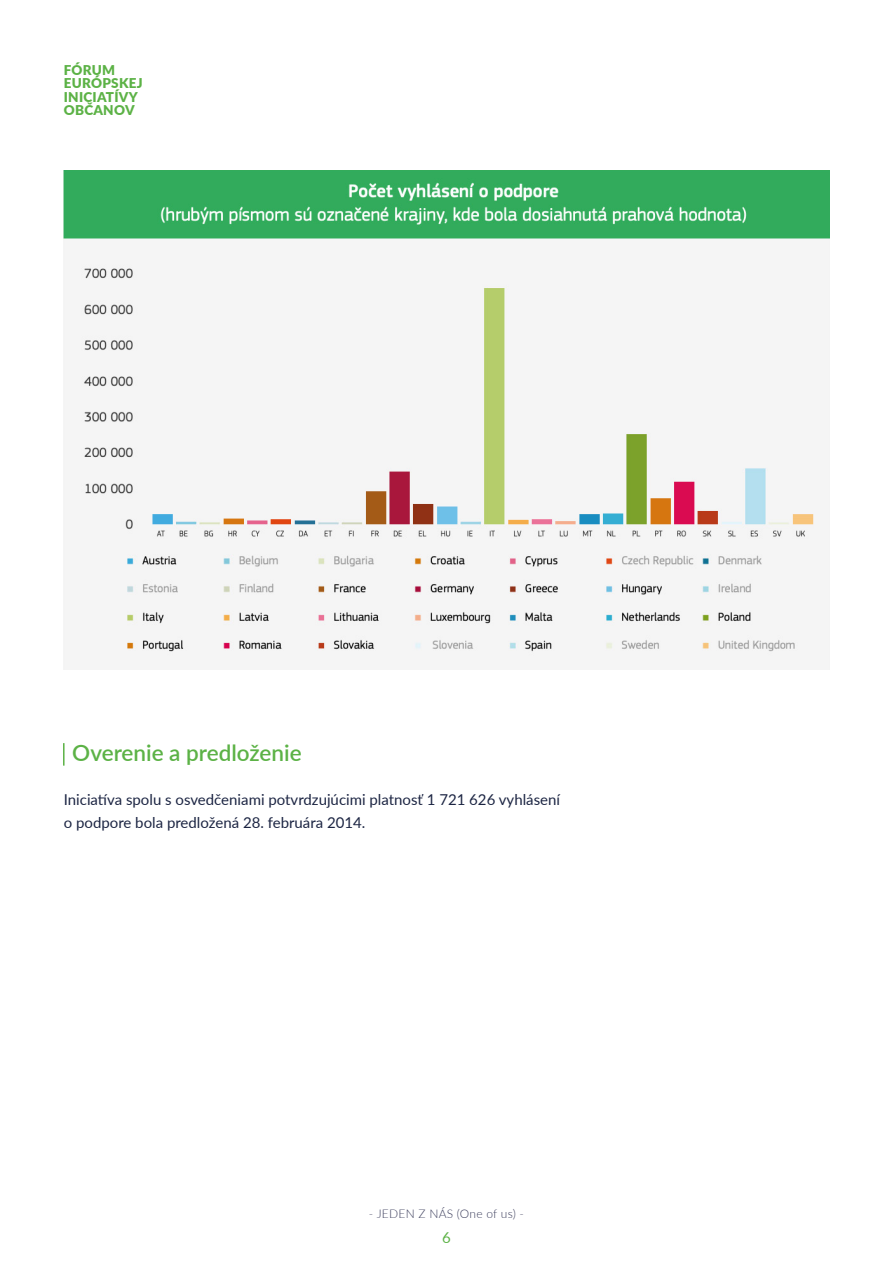
<style>
.page{position:relative;width:893px;height:1263px;background:#fff}
.page>*{position:absolute;margin:0;border:0;box-sizing:border-box;transform-origin:0 0}
.t1{font:600 22.5px "Lato";color:#5cb246}
.t2{font:15px/22.5px "Lato";color:#1c2543}
.t3{font:15px "Lato";color:#5cb246}
.t4{font:900 13.5px/13.5px "Lato";letter-spacing:.02em;color:#5cb246}
.t5{font:300 12px "Lato";letter-spacing:.02em;color:#3c3e5c}
</style>
<div class="page">
<hr style="left:63px;top:743px;width:2px;height:23px;background:#5cb246">
<img style="left:64px;top:170px;width:765px;height:499px">
<p class="t4" style="left:64px;top:62px;width:80px">FÓRUM<br>EURÓPSKEJ<br>INICIATÍVY<br>OBČANOV</p>
<h1 class="t1" style="left:72px;top:737px;width:231px">Overenie a predloženie</h1>
<p class="t2" style="left:64px;top:788px;width:498px">Iniciatíva spolu s osvedčeniami potvrdzujúcimi platnosť 1 721 626 vyhlásení o podpore bola predložená 28. februára 2014.</p>
<p class="t5" style="left:369px;top:1206px;width:157px">- JEDEN Z NÁS (One of us) -</p>
<p class="t3" style="left:442px;top:1227px;width:10px">6</p>
</div>
